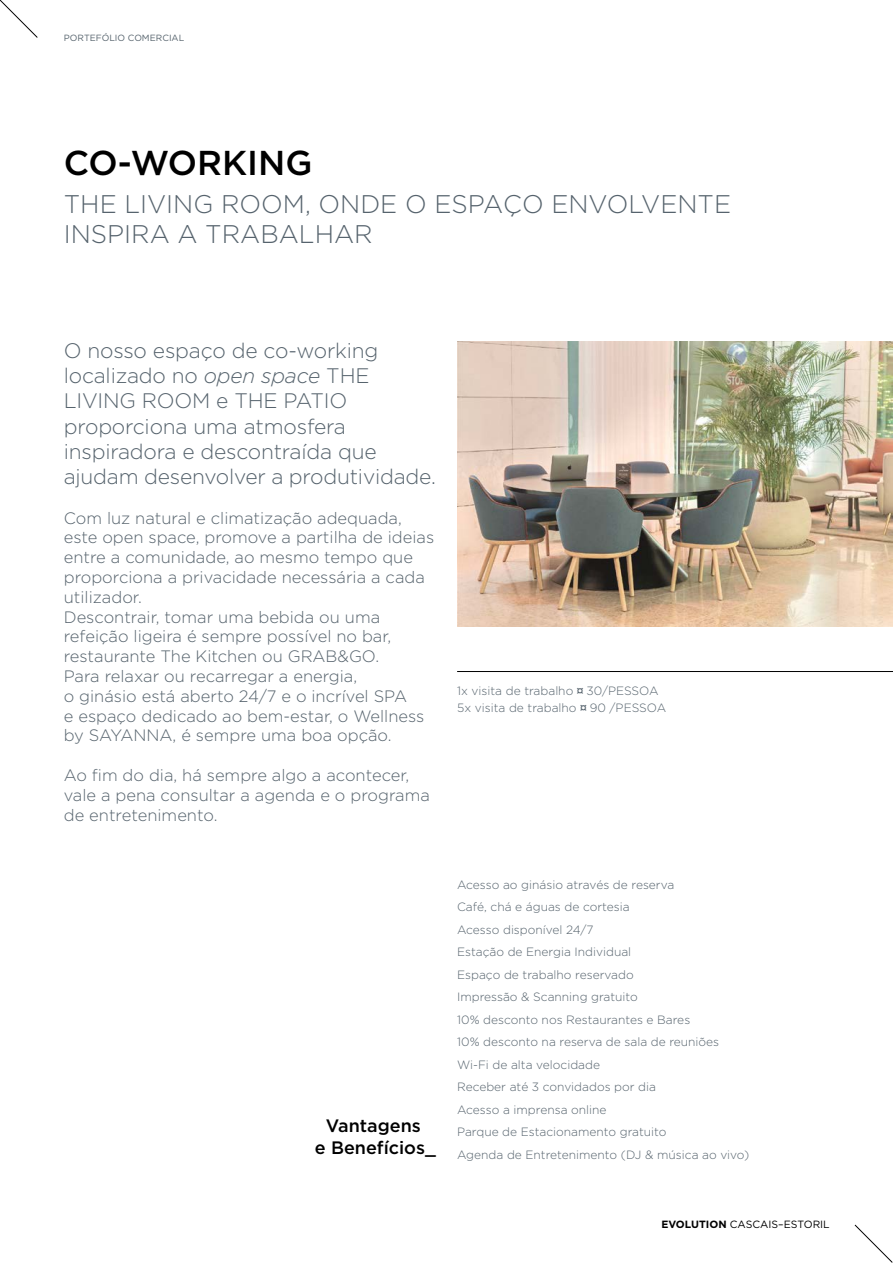
<style>
.page{position:relative;width:893px;height:1263px;background:#fff}
.page>*{position:absolute;margin:0;border:0;box-sizing:border-box;transform-origin:0 0}
.t1{font:500 34.5px "Gotham";color:#000}
.t2{font:300 25.5px/30.6px "Gotham";color:#56636d}
.t3{font:300 21px/25.2px "Gotham";letter-spacing:-.01em;color:#56636d}
.t4{font:500 18px/21.6px "Gotham";color:#000;text-align:center}
.t5{font:300 16.5px/19.8px "Gotham";color:#56636d}
.t6{font:300 12px/22.5px "Gotham";color:#56636d}
.t7{font:10.5px "Gotham";color:#000}
.t8{font:9px "Gotham";color:#56636d}
.s1{font-style:italic}
.s2{font-weight:700}
</style>
<div class="page">
<svg style="left:0;top:0;width:38px;height:38px"></svg>
<svg style="left:854px;top:1224px;width:39px;height:39px"></svg>
<img style="left:457px;top:341px;width:436px;height:286px">
<hr style="left:457px;top:671px;width:436px;height:1px;background:#000">
<p class="t8" style="left:64px;top:33px;width:122px">PORTEFÓLIO COMERCIAL</p>
<h1 class="t1" style="left:64px;top:140px;width:250px">CO-WORKING</h1>
<h2 class="t2" style="left:64px;top:188px;width:669px">THE LIVING ROOM, ONDE O ESPAÇO ENVOLVENTE<br>INSPIRA A TRABALHAR</h2>
<p class="t3" style="left:64px;top:338px;width:374px">O nosso espaço de co-working localizado no <span class="s1">open space</span> THE<br>LIVING ROOM e THE PATIO proporciona uma atmosfera inspiradora e descontraída que ajudam desenvolver a produtividade.</p>
<p class="t5" style="left:64px;top:508px;width:372px">Com luz natural e climatização adequada, este open space, promove a partilha de ideias entre a comunidade, ao mesmo tempo que proporciona a privacidade necessária a cada utilizador.<br>Descontrair, tomar uma bebida ou uma refeição ligeira é sempre possível no bar, restaurante The Kitchen ou GRAB&amp;GO.<br>Para relaxar ou recarregar a energia,<br>o ginásio está aberto 24/7 e o incrível SPA<br>e espaço dedicado ao bem-estar, o Wellness by SAYANNA, é sempre uma boa opção.</p>
<p class="t5" style="left:64px;top:765px;width:368px">Ao fim do dia, há sempre algo a acontecer, vale a pena consultar a agenda e o programa de entretenimento.</p>
<p class="t6" style="left:457px;top:683px;width:211px;line-height:16.5px">1x visita de trabalho 30/PESSOA<br>5x visita de trabalho 90 /PESSOA</p>
<p class="t4" style="left:315px;top:1115px;width:123px">Vantagens<br>e Benefícios_</p>
<p class="t6" style="left:457px;top:873px;width:294px">Acesso ao ginásio através de reserva<br>Café, chá e águas de cortesia<br>Acesso disponível 24/7<br>Estação de Energia Individual<br>Espaço de trabalho reservado<br>Impressão &amp; Scanning gratuito<br>10% desconto nos Restaurantes e Bares<br>10% desconto na reserva de sala de reuniões<br>Wi-Fi de alta velocidade<br>Receber até 3 convidados por dia<br>Acesso a imprensa online<br>Parque de Estacionamento gratuito<br>Agenda de Entretenimento (DJ &amp; música ao vivo)</p>
<p class="t7" style="left:661px;top:1217px;width:170px"><span class="s2">EVOLUTION</span> CASCAIS–ESTORIL</p>
</div>
